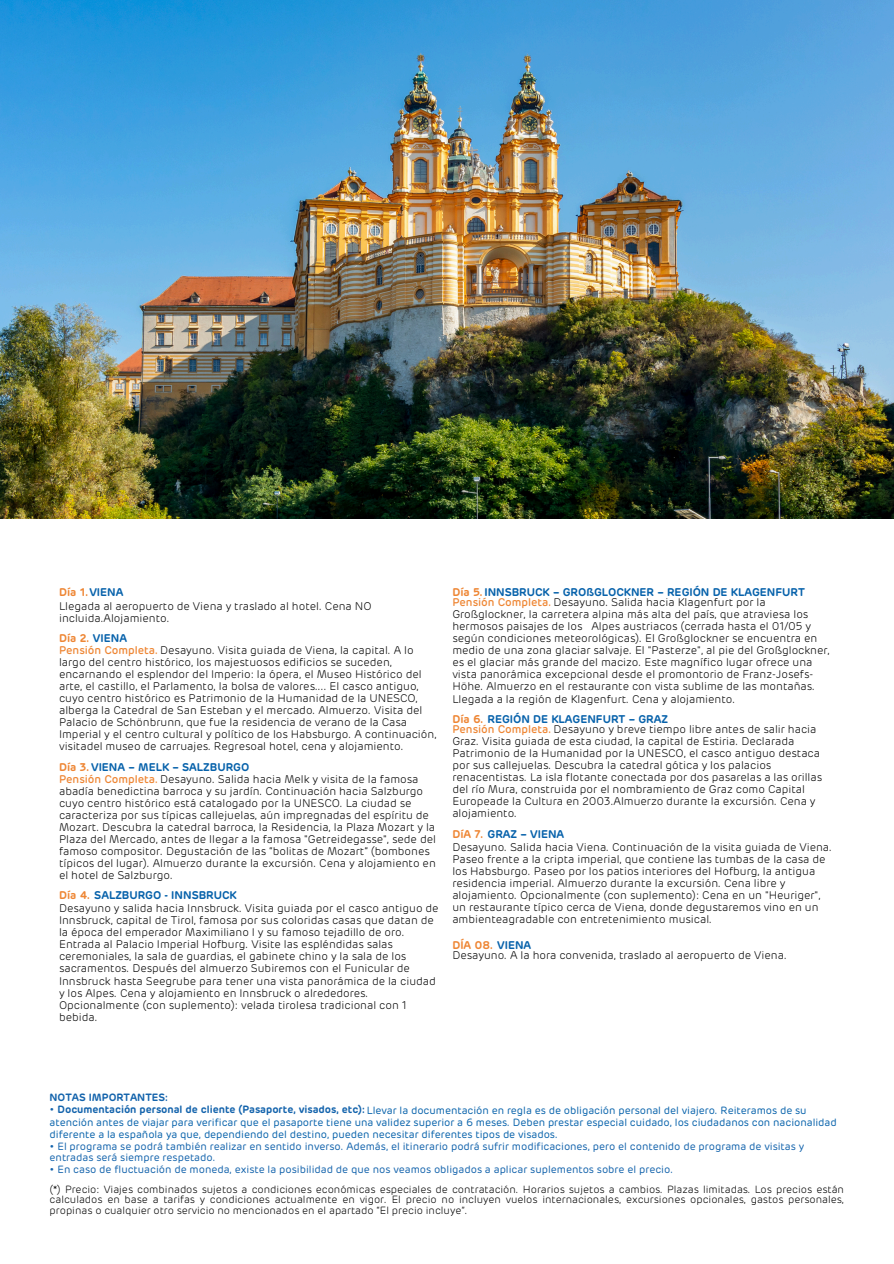
<style>
.page{position:relative;width:894px;height:1264px;background:#fff}
.page>*{position:absolute;margin:0;border:0;box-sizing:border-box;transform-origin:0 0}
.t1{font:300 11.1px/12px "Rubrik";color:#000}
.t2{font:600 11.1px "Rubrik";color:#0762ab}
.t3{font:600 11.1px "Rubrik";color:#ee8634}
.t4{font:10.5px/12.3px "Rubrik";color:#0762ab}
.t5{font:300 10.5px/10.2px "Rubrik";color:#000;text-align:justify}
.t6{font:10.5px/11.4px "Rubrik";color:#1363ac}
.t7{font:600 10.5px "Rubrik";color:#1363ac}
.s1{color:#0762ab}
.s2{font-weight:500;color:#ee8634}
.s3{color:#ee8634}
.s4{font-weight:600;color:#1363ac}
</style>
<div class="page">
<img style="left:0;top:0;width:893px;height:518px">
<p class="t3" style="left:59px;top:587px;width:66px">Día 1.<span class="s1">VIENA</span></p>
<h1 class="t1" style="left:59px;top:600px;width:314px">Llegada al aeropuerto de Viena y traslado al hotel. Cena NO incluida.Alojamiento.</h1>
<h1 class="t3" style="left:59px;top:633px;width:69px">Día 2. <span class="s1">VIENA</span></h1>
<p class="t1" style="left:59px;top:644px;width:379px"><span class="s2">Pensión Completa.</span> Desayuno. Visita guiada de Viena, la capital. A lo largo del centro histórico, los majestuosos edificios se suceden, encarnando el esplendor del Imperio: la ópera, el Museo Histórico del arte, el castillo, el Parlamento, la bolsa de valores.... El casco antiguo, cuyo centro histórico es Patrimonio de la Humanidad de la UNESCO, alberga la Catedral de San Esteban y el mercado. Almuerzo. Visita del Palacio de Schönbrunn, que fue la residencia de verano de la Casa Imperial y el centro cultural y político de los Habsburgo. A continuación, visitadel museo de carruajes. Regresoal hotel, cena y alojamiento.</p>
<p class="t2" style="left:59px;top:762px;width:192px"><span class="s3">Día 3.</span>VIENA – MELK – SALZBURGO</p>
<p class="t1" style="left:59px;top:773px;width:378px"><span class="s2">Pensión Completa.</span> Desayuno. Salida hacia Melk y visita de la famosa abadía benedictina barroca y su jardín. Continuación hacia Salzburgo cuyo centro histórico está catalogado por la UNESCO. La ciudad se caracteriza por sus típicas callejuelas, aún impregnadas del espíritu de Mozart. Descubra la catedral barroca, la Residencia, la Plaza Mozart y la Plaza del Mercado, antes de llegar a la famosa "Getreidegasse", sede del famoso compositor. Degustación de las “bolitas de Mozart” (bombones típicos del lugar). Almuerzo durante la excursión. Cena y alojamiento en el hotel de Salzburgo.</p>
<p class="t2" style="left:59px;top:890px;width:179px"><span class="s3">Día 4.</span> SALZBURGO - INNSBRUCK</p>
<p class="t1" style="left:59px;top:903px;width:381px">Desayuno y salida hacia Innsbruck. Visita guiada por el casco antiguo de Innsbruck, capital de Tirol, famosa por sus coloridas casas que datan de la época del emperador Maximiliano I y su famoso tejadillo de oro.<br>Entrada al Palacio Imperial Hofburg. Visite las espléndidas salas ceremoniales, la sala de guardias, el gabinete chino y la sala de los sacramentos. Después del almuerzo Subiremos con el Funicular de Innsbruck hasta Seegrube para tener una vista panorámica de la ciudad y los Alpes. Cena y alojamiento en Innsbruck o alrededores.<br>Opcionalmente (con suplemento): velada tirolesa tradicional con 1 bebida.</p>
<p class="t2" style="left:452px;top:587px;width:354px"><span class="s3">Día 5.</span>INNSBRUCK – GROßGLOCKNER – REGIÓN DE KLAGENFURT</p>
<p class="t1" style="left:452px;top:596px;width:379px"><span class="s2">Pensión Completa.</span> Desayuno. Salida hacia Klagenfurt por la Großglockner, la carretera alpina más alta del país, que atraviesa los hermosos paisajes de los Alpes austriacos (cerrada hasta el 01/05 y según condiciones meteorológicas). El Großglockner se encuentra en medio de una zona glaciar salvaje. El "Pasterze", al pie del Großglockner, es el glaciar más grande del macizo. Este magnífico lugar ofrece una vista panorámica excepcional desde el promontorio de Franz-Josefs-Höhe. Almuerzo en el restaurante con vista sublime de las montañas.<br>Llegada a la región de Klagenfurt. Cena y alojamiento.</p>
<p class="t2" style="left:452px;top:714px;width:217px"><span class="s3">Día 6.</span> REGIÓN DE KLAGENFURT – GRAZ</p>
<p class="t1" style="left:452px;top:723px;width:371px"><span class="s2">Pensión Completa.</span> Desayuno y breve tiempo libre antes de salir hacia Graz. Visita guiada de esta ciudad, la capital de Estiria. Declarada Patrimonio de la Humanidad por la UNESCO, el casco antiguo destaca por sus callejuelas. Descubra la catedral gótica y los palacios renacentistas. La isla flotante conectada por dos pasarelas a las orillas del río Mura, construida por el nombramiento de Graz como Capital Europeade la Cultura en 2003.Almuerzo durante la excursión. Cena y alojamiento.</p>
<h1 class="t1" style="left:452px;top:841px;width:381px">Desayuno. Salida hacia Viena. Continuación de la visita guiada de Viena.<br>Paseo frente a la cripta imperial, que contiene las tumbas de la casa de los Habsburgo. Paseo por los patios interiores del Hofburg, la antigua residencia imperial. Almuerzo durante la excursión. Cena libre y alojamiento. Opcionalmente (con suplemento): Cena en un "Heuriger", un restaurante típico cerca de Viena, donde degustaremos vino en un ambienteagradable con entretenimiento musical.</h1>
<p class="t3" style="left:452px;top:940px;width:80px">DÍA 08. <span class="s1">VIENA</span></p>
<h1 class="t1" style="left:452px;top:949px;width:336px">Desayuno. A la hora convenida, traslado al aeropuerto de Viena.</h1>
<h1 class="t2" style="left:452px;top:829px;width:113px"><span class="s3">DíA 7.</span> GRAZ – VIENA</h1>
<h1 class="t7" style="left:50px;top:1092px;width:120px">NOTAS IMPORTANTES:</h1>
<p class="t4" style="left:50px;top:1104px;width:758px"><span class="s4">• Documentación personal de cliente (Pasaporte, visados, etc):</span> Llevar la documentación en regla es de obligación personal del viajero. Reiteramos de su</p>
<p class="t4" style="left:50px;top:1116px;width:788px">atención antes de viajar para verificar que el pasaporte tiene una validez superior a 6 meses. Deben prestar especial cuidado, los ciudadanos con nacionalidad diferente a la española ya que, dependiendo del destino, pueden necesitar diferentes tipos de visados.</p>
<h1 class="t6" style="left:50px;top:1141px;width:755px">• El programa se podrá también realizar en sentido inverso. Además, el itinerario podrá sufrir modificaciones, pero el contenido de programa de visitas y entradas será siempre respetado.</h1>
<p class="t6" style="left:50px;top:1164px;width:625px">• En caso de fluctuación de moneda, existe la posibilidad de que nos veamos obligados a aplicar suplementos sobre el precio.</p>
<p class="t5" style="left:50px;top:1185px;width:795px">(*) Precio: Viajes combinados sujetos a condiciones económicas especiales de contratación. Horarios sujetos a cambios. Plazas limitadas. Los precios están calculados en base a tarifas y condiciones actualmente en vigor. El precio no incluyen vuelos internacionales, excursiones opcionales, gastos personales, propinas o cualquier otro servicio no mencionados en el apartado “El precio incluye”.</p>
</div>
